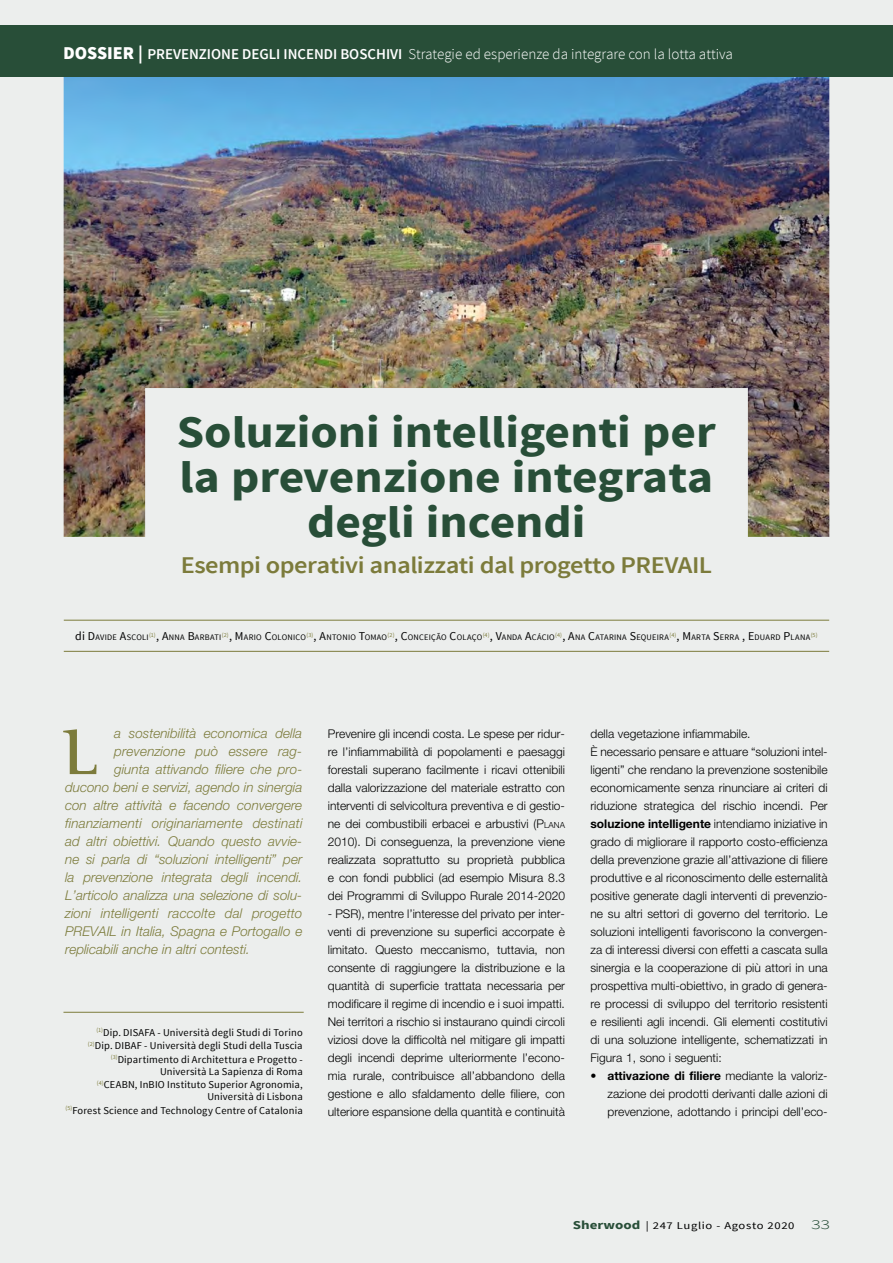
<style>
.page{position:relative;width:893px;height:1263px;background:#eceeed}
.page>*{position:absolute;margin:0;border:0;box-sizing:border-box;transform-origin:0 0}
.t1{font:700 65.55px "Agfa Rotis Semi Serif";color:#7c7b3b}
.t2{font:700 45px/45px "Source Sans Pro";color:#284e38;text-align:center;scale:1.1 1}
.t3{font:600 24px "Source Sans Pro";letter-spacing:-.02em;color:#7c7b3b;scale:1.1 1}
.t4{font:300 15px "Source Sans Pro";color:#fff}
.t5{font:italic 300 13.5px "Helvetica Neue LT Std";color:#7c7b3b}
.t6{font:300 12px/18px "Helvetica Neue LT Std";color:#000;text-align:justify}
.t7{font:10.5px/13.5px "Source Sans Pro";letter-spacing:.015em;color:#000;text-align:right}
.t8{font:10.5px "Source Sans Pro";letter-spacing:.05em;color:#000;scale:1.2 1}
.t9{font:8.4px "Source Sans Pro";letter-spacing:.03em;color:#000}
.s1{font-weight:900;font-size:18px}
.s2{font-weight:700;font-size:18px}
.s3{font-weight:600}
.s4{font-size:12px}
.s5{font-style:inherit}
.s6{font-size:8.4px}
.s7{font-weight:700}
.s8{font-weight:700;font-size:12px;color:#284e38}
.s9{font-weight:300;font-size:13.5px;color:#284e38}
</style>
<div class="page">
<img style="left:64px;top:77px;width:765px;height:460px">
<hr style="left:64px;top:620px;width:765px;height:1px;background:#7c7b3b">
<hr style="left:64px;top:651px;width:765px;height:1px;background:#7c7b3b">
<hr style="left:63px;top:1012px;width:241px;height:1px;background:#7c7b3b">
<div style="left:0;top:26px;width:893px;height:51px;background:#284e38"></div>
<p class="t4" style="left:63px;top:46px;width:671px"><span class="s1">DOSSIER</span> <span class="s2">|</span> <span class="s3">PREVENZIONE DEGLI INCENDI BOSCHIVI</span> Strategie ed esperienze da integrare con la lotta attiva</p>
<h2 class="t2" style="left:177px;top:410px;width:491px">Soluzioni intelligenti per la prevenzione integrata degli incendi</h2>
<h3 class="t3" style="left:181px;top:551px;width:484px">Esempi operativi analizzati dal progetto PREVAIL</h3>
<p class="t9" style="left:75px;top:633px;width:744px"><span class="s4">di</span> <span class="s4">D</span>AVIDE <span class="s4">A</span>SCOLI<sup>(1)</sup><span class="s4">, A</span>NNA <span class="s4">B</span>ARBATI<sup>(2)</sup><span class="s4">, M</span>ARIO <span class="s4">C</span>OLONICO<sup>(3)</sup><span class="s4">, A</span>NTONIO <span class="s4">T</span>OMAO<sup>(2)</sup><span class="s4">, C</span>ONCEIÇÃO <span class="s4">C</span>OLAÇO<sup>(4)</sup><span class="s4">, V</span>ANDA <span class="s4">A</span>CÁCIO<sup>(4)</sup><span class="s4">, A</span>NA <span class="s4">C</span>ATARINA <span class="s4">S</span>EQUEIRA<sup>(4)</sup><span class="s4">, M</span>ARTA <span class="s4">S</span>ERRA <span class="s4">, E</span>DUARD <span class="s4">P</span>LANA<sup>(5)</sup></p>
<p class="t5" style="left:114px;top:725px;width:190px">a sostenibilità economica della</p>
<p class="t5" style="left:114px;top:743px;width:189px">prevenzione può essere rag-</p>
<p class="t5" style="left:114px;top:761px;width:190px">giunta attivando filiere che pro-</p>
<p class="t5" style="left:65px;top:779px;width:239px">ducono beni e servizi, agendo in sinergia</p>
<p class="t5" style="left:65px;top:797px;width:239px">con altre attività e facendo convergere</p>
<p class="t5" style="left:65px;top:815px;width:239px">finanziamenti originariamente destinati</p>
<p class="t5" style="left:65px;top:833px;width:239px">ad altri obiettivi. Quando questo avvie-</p>
<p class="t5" style="left:65px;top:851px;width:239px">ne si parla di “soluzioni intelligenti” per</p>
<p class="t5" style="left:65px;top:869px;width:239px">la prevenzione integrata degli incendi.</p>
<p class="t5" style="left:65px;top:887px;width:239px">L’articolo analizza una selezione di solu-</p>
<p class="t5" style="left:65px;top:905px;width:239px">zioni intelligenti raccolte dal progetto</p>
<p class="t5" style="left:65px;top:923px;width:239px">PREVAIL in Italia, Spagna e Portogallo e</p>
<p class="t5" style="left:65px;top:941px;width:186px">replicabili anche in altri contesti.</p>
<h1 class="t1" style="left:64px;top:713px;width:37px">L</h1>
<p class="t7" style="left:88px;top:1025px;width:216px"><sup>(1)</sup>Dip. DISAFA - Università degli Studi di Torino <sup>(2)</sup>Dip. DIBAF - Università degli Studi della Tuscia <sup>(3)</sup>Dipartimento di Architettura e Progetto -</p>
<p class="t7" style="left:97px;top:1064px;width:207px">Università La Sapienza di Roma<br><sup>(4)</sup>CEABN, InBIO Instituto Superior Agronomia,</p>
<p class="t7" style="left:65px;top:1090px;width:239px">Università di Lisbona<br><sup>(5)</sup>Forest Science and Technology Centre of Catalonia</p>
<p class="t6" style="left:328px;top:724px;width:239px">Prevenire gli incendi costa. Le spese per ridur&shy;re l’infiammabilità di popolamenti e paesaggi forestali superano facilmente i ricavi ottenibili dalla valorizzazione del materiale estratto con interventi di selvicoltura preventiva e di gestio&shy;ne dei combustibili erbacei e arbustivi (<span class="s5">P</span><span class="s6">LANA </span>2010). Di conseguenza, la prevenzione viene realizzata soprattutto su proprietà pubblica e con fondi pubblici (ad esempio Misura 8.3 dei Programmi di Sviluppo Rurale 2014-2020</p>
<p class="t6" style="left:328px;top:904px;width:239px">- PSR), mentre l’interesse del privato per inter&shy;venti di prevenzione su superfici accorpate è limitato. Questo meccanismo, tuttavia, non consente di raggiungere la distribuzione e la quantità di superficie trattata necessaria per modificare il regime di incendio e i suoi impatti.<br>Nei territori a rischio si instaurano quindi circoli viziosi dove la difficoltà nel mitigare gli impatti degli incendi deprime ulteriormente l’econo&shy;mia rurale, contribuisce all’abbandono della gestione e allo sfaldamento delle filiere, con ulteriore espansione della quantità e continuità</p>
<p class="t6" style="left:590px;top:724px;width:239px;text-align:left">della vegetazione infiammabile.<br>È necessario pensare e attuare “soluzioni intel&shy;ligenti” che rendano la prevenzione sostenibile economicamente senza rinunciare ai criteri di riduzione strategica del rischio incendi. Per <span class="s7">soluzione intelligente</span> intendiamo iniziative in grado di migliorare il rapporto costo-efficienza della prevenzione grazie all’attivazione di filiere produttive e al riconoscimento delle esternalità positive generate dagli interventi di prevenzio&shy;ne su altri settori di governo del territorio. Le soluzioni intelligenti favoriscono la convergen&shy;za di interessi diversi con effetti a cascata sulla sinergia e la cooperazione di più attori in una prospettiva multi-obiettivo, in grado di genera&shy;re processi di sviluppo del territorio resistenti e resilienti agli incendi. Gli elementi costitutivi di una soluzione intelligente, schematizzati in Figura 1, sono i seguenti:</p>
<p class="t6" style="left:607px;top:1066px;width:222px;text-indent:-17px">• <span class="s7">attivazione di filiere</span> mediante la valoriz&shy;zazione dei prodotti derivanti dalle azioni di prevenzione, adottando i principi dell’eco-</p>
<p class="t8" style="left:573px;top:1220px;width:216px"><span class="s8">Sherwood</span> | 247 Luglio - Agosto 2020 <span class="s9">33</span></p>
</div>
